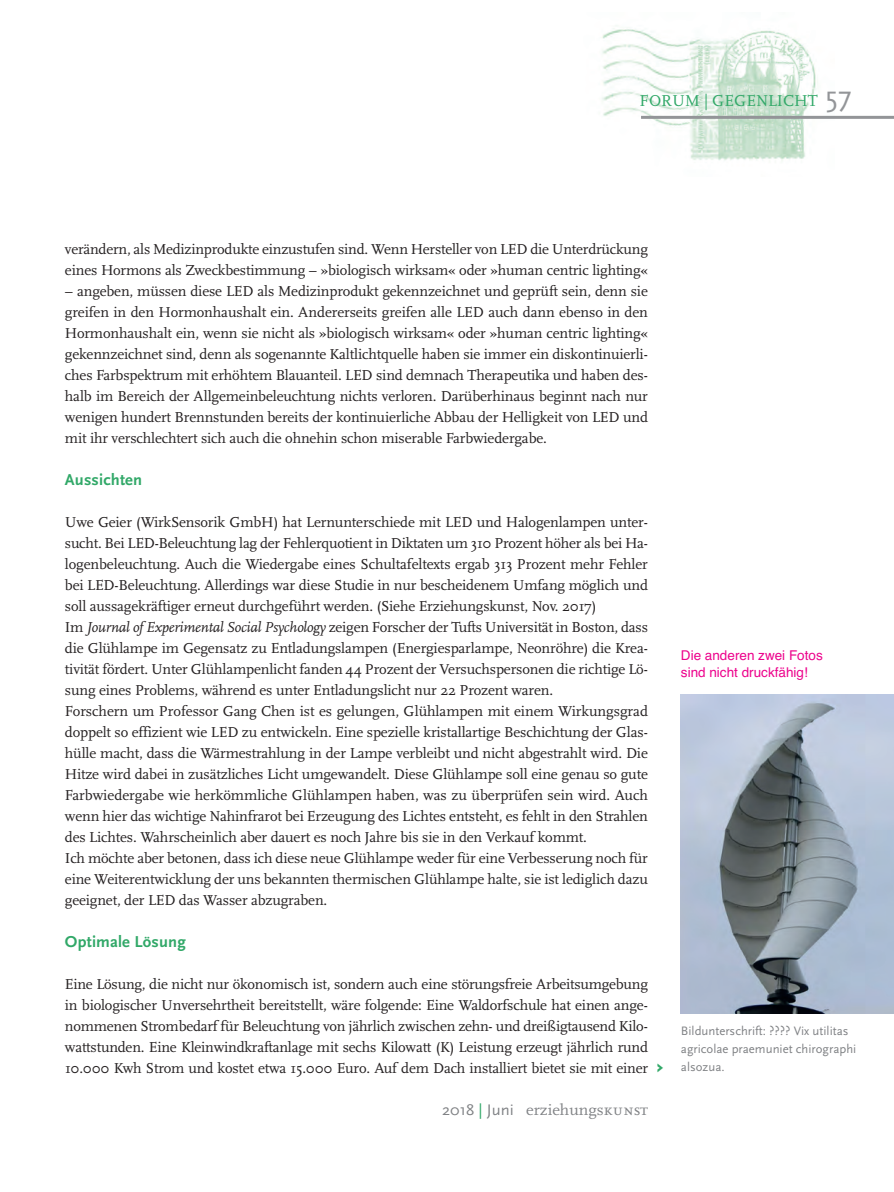
<style>
.page{position:relative;width:894px;height:1192px;background:#fff}
.page>*{position:absolute;margin:0;border:0;box-sizing:border-box;transform-origin:0 0}
.t1{font:700 16.5px "Scala Sans";letter-spacing:.01em;color:#31a868}
.t2{font:16.5px "Scala";color:#31a868}
.t3{font:16.05px "Scala";color:#808285}
.t4{font:15px/21px "Scala";letter-spacing:-.01em;color:#231f20}
.t5{font:13.5px/16.2px "Helvetica";color:#ed028c}
.t6{font:12.75px/18px "Scala Sans";color:#808285}
.s1{font-family:"Scala Sans";font-size:30px;color:#939598}
.s2{font-style:italic}
.s3{font-family:"Scala Sans";font-weight:700;font-size:22.5px;color:#31a868}
.s4{font-family:"Scala Sans"}
.s5{font-family:"Scala Sans";color:#31a868}
.s6{font-family:"Scala Caps"}
</style>
<div class="page">
<img style="left:602px;top:28px;width:232px;height:133px">
<hr style="left:641px;top:116px;width:253px;height:3px;background:#939598">
<img style="left:681px;top:694px;width:213px;height:319px">
<p class="t2" style="left:639px;top:91px;width:214px">FORUM | GEGENLICHT <span class="s1">57</span></p>
<p class="t4" style="left:65px;top:238px;width:584px">verändern, als Medizinprodukte einzustufen sind. Wenn Hersteller von LED die Unterdrückung eines Hormons als Zweckbestimmung – »biologisch wirksam« oder »human centric lighting«</p>
<p class="t4" style="left:65px;top:280px;width:584px;text-align:justify">– angeben, müssen diese LED als Medizinprodukt gekennzeichnet und geprüft sein, denn sie greifen in den Hormonhaushalt ein. Andererseits greifen alle LED auch dann ebenso in den Hormonhaushalt ein, wenn sie nicht als »biologisch wirksam« oder »human centric lighting« gekennzeichnet sind, denn als sogenannte Kaltlichtquelle haben sie immer ein diskontinuierli&shy;ches Farbspektrum mit erhöhtem Blauanteil. LED sind demnach Therapeutika und haben des&shy;halb im Bereich der Allgemeinbeleuchtung nichts verloren. Darüberhinaus beginnt nach nur wenigen hundert Brennstunden bereits der kontinuierliche Abbau der Helligkeit von LED und mit ihr verschlechtert sich auch die ohnehin schon miserable Farbwiedergabe.</p>
<p class="t1" style="left:65px;top:469px;width:79px">Aussichten</p>
<p class="t4" style="left:65px;top:511px;width:584px">Uwe Geier (WirkSensorik GmbH) hat Lernunterschiede mit LED und Halogenlampen unter&shy;sucht. Bei LED-Beleuchtung lag der Fehlerquotient in Diktaten um 310 Prozent höher als bei Ha&shy;logenbeleuchtung. Auch die Wiedergabe eines Schultafeltexts ergab 313 Prozent mehr Fehler bei LED-Beleuchtung. Allerdings war diese Studie in nur bescheidenem Umfang möglich und soll aussagekräftiger erneut durchgeführt werden. (Siehe Erziehungskunst, Nov. 2017)<br>Im <span class="s2">Journal of Experimental Social Psychology</span> zeigen Forscher der Tufts Universität in Boston, dass die Glühlampe im Gegensatz zu Entladungslampen (Energiesparlampe, Neonröhre) die Krea&shy;tivität fördert. Unter Glühlampenlicht fanden 44 Prozent der Versuchspersonen die richtige Lö&shy;sung eines Problems, während es unter Entladungslicht nur 22 Prozent waren.<br>Forschern um Professor Gang Chen ist es gelungen, Glühlampen mit einem Wirkungsgrad doppelt so effizient wie LED zu entwickeln. Eine spezielle kristallartige Beschichtung der Glas&shy;hülle macht, dass die Wärmestrahlung in der Lampe verbleibt und nicht abgestrahlt wird. Die Hitze wird dabei in zusätzliches Licht umgewandelt. Diese Glühlampe soll eine genau so gute Farbwiedergabe wie herkömmliche Glühlampen haben, was zu überprüfen sein wird. Auch wenn hier das wichtige Nahinfrarot bei Erzeugung des Lichtes entsteht, es fehlt in den Strahlen des Lichtes. Wahrscheinlich aber dauert es noch Jahre bis sie in den Verkauf kommt.<br>Ich möchte aber betonen, dass ich diese neue Glühlampe weder für eine Verbesserung noch für eine Weiterentwicklung der uns bekannten thermischen Glühlampe halte, sie ist lediglich dazu geeignet, der LED das Wasser abzugraben.</p>
<p class="t1" style="left:65px;top:931px;width:122px">Optimale Lösung</p>
<p class="t4" style="left:65px;top:973px;width:600px">Eine Lösung, die nicht nur ökonomisch ist, sondern auch eine störungsfreie Arbeitsumgebung in biologischer Unversehrtheit bereitstellt, wäre folgende: Eine Waldorfschule hat einen ange&shy;nommenen Strombedarf für Beleuchtung von jährlich zwischen zehn- und dreißigtausend Kilo&shy;wattstunden. Eine Kleinwindkraftanlage mit sechs Kilowatt (K) Leistung erzeugt jährlich rund 10.000 Kwh Strom und kostet etwa 15.000 Euro. Auf dem Dach installiert bietet sie mit einer <span class="s3">›</span></p>
<p class="t3" style="left:442px;top:1099px;width:207px"><span class="s4">2018</span> <span class="s5">|</span> <span class="s4">Juni</span> erziehungs<span class="s6">kunst</span></p>
<p class="t5" style="left:681px;top:647px;width:143px">Die anderen zwei Fotos sind nicht druckfähig!</p>
<p class="t6" style="left:681px;top:1021px;width:177px">Bildunterschrift: ???? Vix utilitas agricolae praemuniet chirographi alsozua.</p>
</div>
